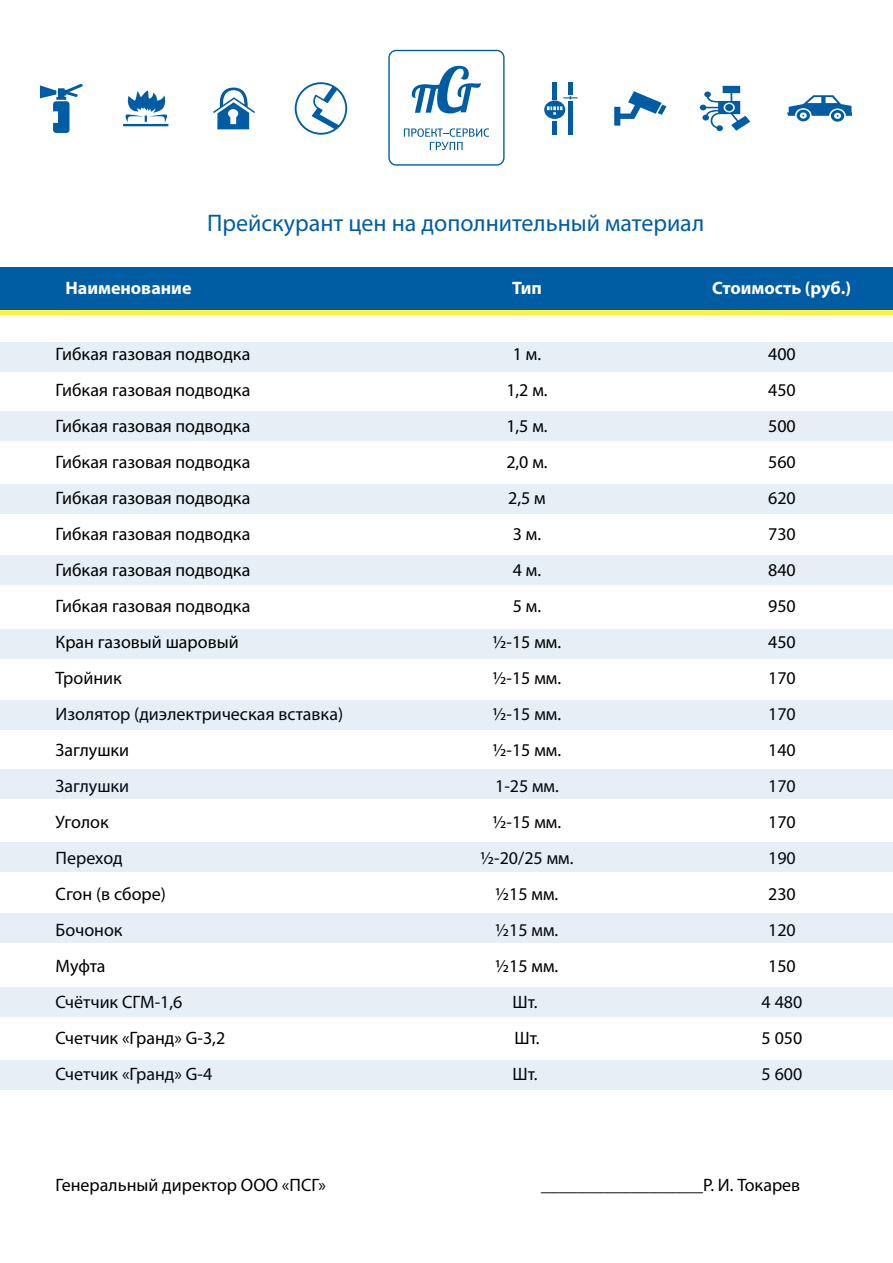
<style>
.page{position:relative;width:893px;height:1263px;background:#fff}
.page>*{position:absolute;margin:0;border:0;box-sizing:border-box;transform-origin:0 0}
.t1{font:24px "Myriad Pro";color:#005da3}
.t2{font:18px/36px "Myriad Pro";color:#000;text-align:center}
.t3{font:700 18px "Myriad Pro";color:#fff}
</style>
<div class="page">
<div style="left:0;top:342px;width:893px;height:29px;background:#e6eff5"></div>
<div style="left:0;top:411px;width:893px;height:30px;background:#e6eff5"></div>
<div style="left:0;top:484px;width:893px;height:29px;background:#e6eff5"></div>
<div style="left:0;top:555px;width:893px;height:30px;background:#e6eff5"></div>
<div style="left:0;top:629px;width:893px;height:30px;background:#e6eff5"></div>
<div style="left:0;top:267px;width:893px;height:44px;background:#005da3"></div>
<div style="left:0;top:310px;width:893px;height:5px;background:#fff23e"></div>
<svg style="left:388px;top:50px;width:117px;height:116px"></svg>
<svg style="left:213px;top:88px;width:42px;height:41px"></svg>
<svg style="left:295px;top:82px;width:52px;height:53px"></svg>
<svg style="left:614px;top:91px;width:52px;height:35px"></svg>
<svg style="left:123px;top:90px;width:46px;height:36px"></svg>
<svg style="left:700px;top:86px;width:50px;height:45px"></svg>
<div style="left:725px;top:104px;width:8px;height:7px;background:#005da3;border-radius:50%"></div>
<hr style="left:553px;top:121px;width:4px;height:13px;background:#005da3">
<hr style="left:553px;top:82px;width:4px;height:18px;background:#005da3">
<hr style="left:568px;top:83px;width:4px;height:12px;background:#005da3">
<hr style="left:568px;top:101px;width:4px;height:33px;background:#005da3">
<svg style="left:544px;top:96px;width:34px;height:23px"></svg>
<svg style="left:40px;top:84px;width:43px;height:49px"></svg>
<svg style="left:787px;top:95px;width:65px;height:27px"></svg>
<div style="left:0;top:700px;width:893px;height:29px;background:#e6eff5"></div>
<div style="left:0;top:769px;width:893px;height:30px;background:#e6eff5"></div>
<div style="left:0;top:842px;width:893px;height:29px;background:#e6eff5"></div>
<div style="left:0;top:913px;width:893px;height:30px;background:#e6eff5"></div>
<div style="left:0;top:987px;width:893px;height:30px;background:#e6eff5"></div>
<div style="left:0;top:1060px;width:893px;height:30px;background:#e6eff5"></div>
<h1 class="t1" style="left:207px;top:208px;width:498px">Прейскурант цен на дополнительный материал</h1>
<p class="t3" style="left:66px;top:276px;width:127px">Наименование</p>
<p class="t3" style="left:512px;top:276px;width:31px">Тип</p>
<p class="t3" style="left:712px;top:276px;width:141px">Стоимость (руб.)</p>
<p class="t2" style="left:56px;top:336px;width:289px;text-align:left">Гибкая газовая подводка<br>Гибкая газовая подводка<br>Гибкая газовая подводка<br>Гибкая газовая подводка<br>Гибкая газовая подводка<br>Гибкая газовая подводка<br>Гибкая газовая подводка<br>Гибкая газовая подводка<br>Кран газовый шаровый<br>Тройник<br>Изолятор (диэлектрическая вставка)<br>Заглушки<br>Заглушки<br>Уголок<br>Переход<br>Сгон (в сборе)<br>Бочонок<br>Муфта<br>Счётчик СГМ-1,6<br>Счетчик «Гранд» G-3,2<br>Счетчик «Гранд» G-4</p>
<p class="t2" style="left:481px;top:336px;width:94px">1 м.<br>1,2 м.<br>1,5 м.<br>2,0 м.<br>2,5 м<br>3 м.<br>4 м.<br>5 м.<br>½-15 мм. ½-15 мм. ½-15 мм. ½-15 мм.<br>1-25 мм. ½-15 мм. ½-20/25 мм. ½15 мм. ½15 мм. ½15 мм.<br>Шт.<br>Шт.<br>Шт.</p>
<p class="t2" style="left:762px;top:336px;width:42px">400<br>450<br>500<br>560<br>620<br>730<br>840<br>950<br>450<br>170<br>170<br>140<br>170<br>170<br>190<br>230<br>120<br>150<br>4 480<br>5 050<br>5 600</p>
<p class="t2" style="left:56px;top:1167px;width:272px">Генеральный директор ООО «ПСГ»</p>
<p class="t2" style="left:541px;top:1167px;width:260px">__________________Р. И. Токарев</p>
</div>
